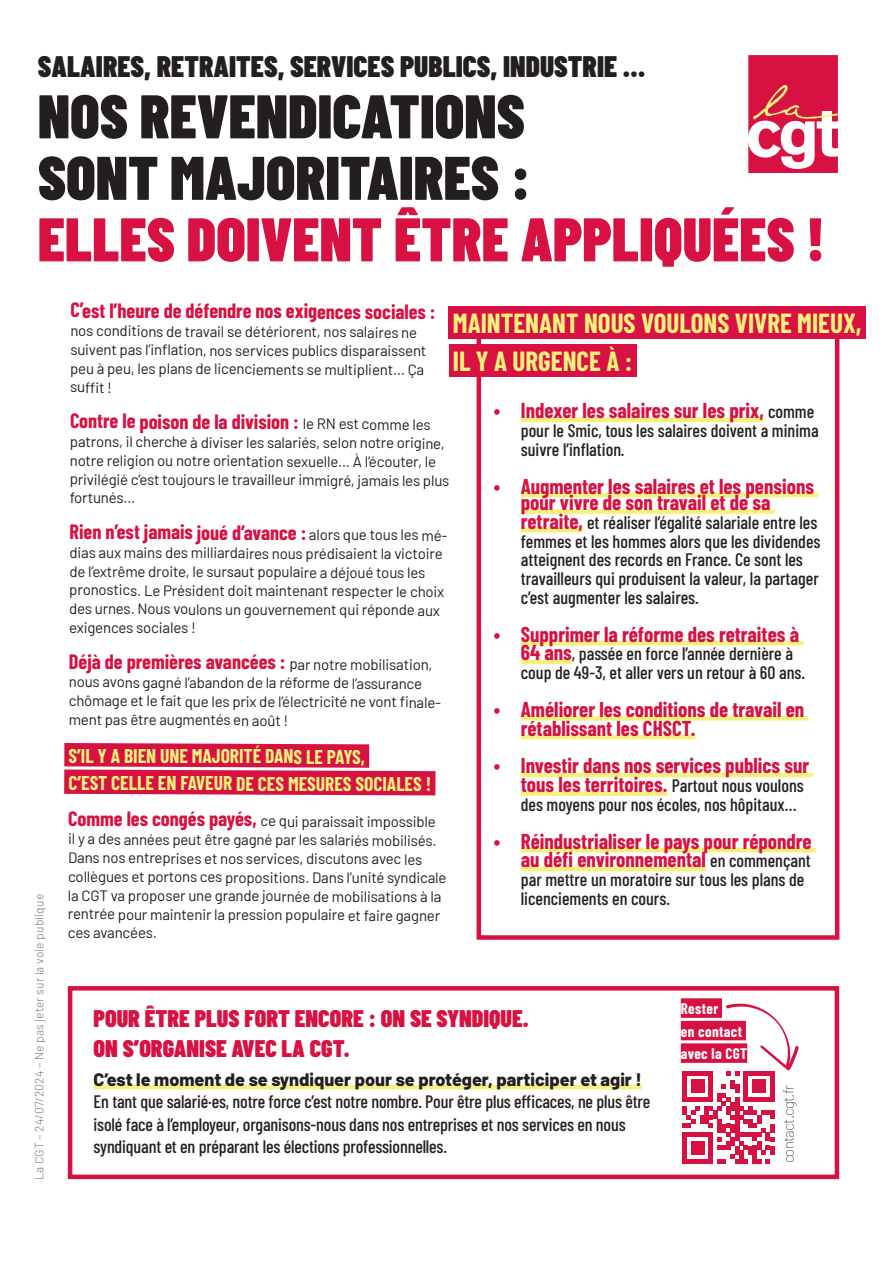
<style>
.page{position:relative;width:893px;height:1263px;background:#fff}
.page>*{position:absolute;margin:0;border:0;box-sizing:border-box;transform-origin:0 0}
.Titre_C{font:900 61.5px/61.5px "Barlow Condensed";color:#231f20}
.Titre_C-2{font:900 61.5px "Barlow Condensed";color:#d71141}
.Titre_C-3{font:900 29.7px "Barlow Condensed";color:#231f20}
.titres{font:700 27px "Barlow Condensed";color:#f8f27d}
.t1{font:900 24px/30px "Barlow Condensed";color:#d71141}
.t2{font:700 21px/18.8px "Barlow Condensed";color:#d71141}
.Texte{font:700 20.25px "Barlow Condensed";letter-spacing:-.005em;color:#d71141}
.titres-2{font:700 19.5px "Barlow Condensed";letter-spacing:-.005em;color:#f8f27d}
.titres-3{font:500 18px/18.8px "Barlow Condensed";color:#231f20}
.Texte-2{font:15px/18.6px "Barlow";letter-spacing:-.015em;color:#231f20}
.titres-4{font:700 15px "Barlow Condensed";letter-spacing:.025em;color:#fff}
.Texte-3{font:100 15px "Barlow";letter-spacing:-.05em;color:#231f20}
.Texte-4{font:300 12px "Barlow";letter-spacing:.01em;color:#787a7d}
.s1{font-family:"Barlow";font-weight:400;font-size:15px;color:#231f20}
.s2{font-family:"Barlow Condensed";font-weight:700;font-size:20.25px;color:#d71141}
.s3{font-weight:500;font-size:18px;color:#231f20}
.s4{font-weight:700;font-size:21px;color:#d71141}
.s5{font-family:"Barlow";font-weight:800}
</style>
<div class="page">
<svg style="left:748px;top:55px;width:90px;height:118px"></svg>
<hr style="left:94px;top:1085px;width:548px;height:4px;background:#f8f27d">
<div style="left:68px;top:986px;width:771px;height:193px;border:4px solid #d71141"></div>
<hr style="left:521px;top:418px;width:243px;height:4px;background:#f8f27d">
<hr style="left:521px;top:493px;width:297px;height:4px;background:#f8f27d">
<div style="left:521px;top:509px;width:254px;height:5px;background:#f8f27d"></div>
<div style="left:521px;top:528px;width:62px;height:5px;background:#f8f27d"></div>
<hr style="left:521px;top:641px;width:282px;height:4px;background:#f8f27d">
<hr style="left:521px;top:660px;width:51px;height:4px;background:#f8f27d">
<div style="left:521px;top:716px;width:287px;height:5px;background:#f8f27d"></div>
<hr style="left:521px;top:735px;width:174px;height:4px;background:#f8f27d">
<hr style="left:521px;top:773px;width:292px;height:4px;background:#f8f27d">
<div style="left:521px;top:791px;width:146px;height:5px;background:#f8f27d"></div>
<hr style="left:521px;top:848px;width:295px;height:4px;background:#f8f27d">
<hr style="left:521px;top:867px;width:185px;height:4px;background:#f8f27d">
<div style="left:477px;top:325px;width:362px;height:615px;border:4px solid #d71141"></div>
<div style="left:681px;top:998px;width:41px;height:20px;background:#d71141"></div>
<div style="left:681px;top:1021px;width:65px;height:19px;background:#d71141"></div>
<div style="left:681px;top:1043px;width:66px;height:20px;background:#d71141"></div>
<svg style="left:682px;top:1003px;width:117px;height:160px"></svg>
<div style="left:770px;top:1146px;width:5px;height:8px;background:#d71141"></div>
<div style="left:449px;top:306px;width:417px;height:33px;background:#d71141"></div>
<div style="left:449px;top:344px;width:187px;height:33px;background:#d71141"></div>
<svg style="left:64px;top:743px;width:371px;height:52px;background:#dd3860"></svg>
<p class="Titre_C-3" style="left:38px;top:45px;width:609px">SALAIRES, RETRAITES, SERVICES PUBLICS, INDUSTRIE …</p>
<p class="Titre_C" style="left:38px;top:83px;width:494px">NOS REVENDICATIONS<br>SONT MAJORITAIRES :</p>
<p class="Titre_C-2" style="left:38px;top:196px;width:788px">ELLES DOIVENT ÊTRE APPLIQUÉES !</p>
<p class="Texte-4" style="left:31px;top:1179px;width:287px;rotate:-90deg">La CGT – 24/07/2024 – Ne pas jeter sur la voie publique</p>
<p class="Texte" style="left:71px;top:296px;width:367px">C’est l’heure de défendre nos exigences sociales :</p>
<p class="Texte-2" style="left:70px;top:321px;width:358px">nos conditions de travail se détériorent, nos salaires ne suivent pas l’inflation, nos services publics disparaissent peu à peu, les plans de licenciements se multiplient… Ça suffit !</p>
<p class="Texte" style="left:70px;top:407px;width:362px">Contre le poison de la division : <span class="s1">le RN est comme les</span></p>
<p class="Texte-2" style="left:70px;top:432px;width:381px">patrons, il cherche à diviser les salariés, selon notre origine, notre religion ou notre orientation sexuelle… À l’écouter, le privilégié c’est toujours le travailleur immigré, jamais les plus fortunés…</p>
<p class="Texte" style="left:70px;top:518px;width:379px">Rien n’est jamais joué d’avance : <span class="s1">alors que tous les mé-</span></p>
<p class="Texte-2" style="left:69px;top:543px;width:377px">dias aux mains des milliardaires nous prédisaient la victoire de l’extrême droite, le sursaut populaire a déjoué tous les pronostics. Le Président doit maintenant respecter le choix des urnes. Nous voulons un gouvernement qui réponde aux exigences sociales !</p>
<p class="Texte" style="left:69px;top:647px;width:365px">Déjà de premières avancées : <span class="s1">par notre mobilisation,</span></p>
<p class="Texte-2" style="left:69px;top:672px;width:374px">nous avons gagné l’abandon de la réforme de l’assurance chômage et le fait que les prix de l’électricité ne vont finale&shy;ment pas être augmentés en août !</p>
<p class="titres-2" style="left:69px;top:742px;width:298px">S’IL Y A BIEN UNE MAJORITÉ DANS LE PAYS,</p>
<p class="titres-2" style="left:68px;top:770px;width:364px">C’EST CELLE EN FAVEUR DE CES MESURES SOCIALES !</p>
<p class="Texte-2" style="left:68px;top:811px;width:380px"><span class="s2">Comme les congés payés,</span> ce qui paraissait impossible<br>il y a des années peut être gagné par les salariés mobilisés.<br>Dans nos entreprises et nos services, discutons avec les collègues et portons ces propositions. Dans l’unité syndicale la CGT va proposer une grande journée de mobilisations à la rentrée pour maintenir la pression populaire et faire gagner ces avancées.</p>
<p class="titres" style="left:453px;top:304px;width:410px">MAINTENANT NOUS VOULONS VIVRE MIEUX,</p>
<p class="titres" style="left:453px;top:342px;width:181px">IL Y A URGENCE À :</p>
<p class="t2" style="left:494px;top:400px;width:322px">• Indexer les salaires sur les prix, <span class="s3">comme</span></p>
<p class="titres-3" style="left:521px;top:420px;width:299px">pour le Smic, tous les salaires doivent a minima suivre l’inflation.</p>
<p class="t2" style="left:521px;top:476px;width:295px;line-height:16.5px;text-indent:-27px">• Augmenter les salaires et les pensions pour vivre de son travail et de sa</p>
<p class="titres-3" style="left:521px;top:512px;width:301px"><span class="s4">retraite,</span> et réaliser l’égalité salariale entre les femmes et les hommes alors que les dividendes atteignent des records en France. Ce sont les travailleurs qui produisent la valeur, la partager c’est augmenter les salaires.</p>
<p class="t2" style="left:494px;top:623px;width:307px">• Supprimer la réforme des retraites à</p>
<p class="titres-3" style="left:521px;top:643px;width:286px"><span class="s4">64 ans</span>, passée en force l’année dernière à coup de 49-3, et aller vers un retour à 60 ans.</p>
<p class="t2" style="left:521px;top:699px;width:285px;text-indent:-27px">• Améliorer les conditions de travail en rétablissant les CHSCT.</p>
<p class="t2" style="left:494px;top:755px;width:317px;text-align:right">• Investir dans nos services publics sur tous les territoires. <span class="s3">Partout nous voulons</span></p>
<p class="titres-3" style="left:521px;top:794px;width:277px">des moyens pour nos écoles, nos hôpitaux…</p>
<p class="t2" style="left:494px;top:830px;width:319px;text-align:right">• Réindustrialiser le pays pour répondre au défi environnemental <span class="s3">en commençant</span></p>
<p class="titres-3" style="left:521px;top:869px;width:285px">par mettre un moratoire sur tous les plans de licenciements en cours.</p>
<p class="t1" style="left:94px;top:1003px;width:437px">POUR ÊTRE PLUS FORT ENCORE : ON SE SYNDIQUE.<br>ON S’ORGANISE AVEC LA CGT.</p>
<p class="titres-3" style="left:94px;top:1067px;width:558px;line-height:22.5px"><span class="s5">C’est le moment de se syndiquer pour se protéger, participer et agir !<br></span>En tant que salarié·es, notre force c’est notre nombre. Pour être plus efficaces, ne plus être isolé face à l’employeur, organisons-nous dans nos entreprises et nos services en nous syndiquant et en préparant les élections professionnelles.</p>
<p class="titres-4" style="left:681px;top:998px;width:39px">Rester</p>
<p class="titres-4" style="left:681px;top:1020px;width:63px">en contact</p>
<p class="titres-4" style="left:681px;top:1043px;width:68px">avec la CGT</p>
<p class="Texte-3" style="left:778px;top:1163px;width:80px;rotate:-90deg">contact.cgt.fr</p>
</div>
